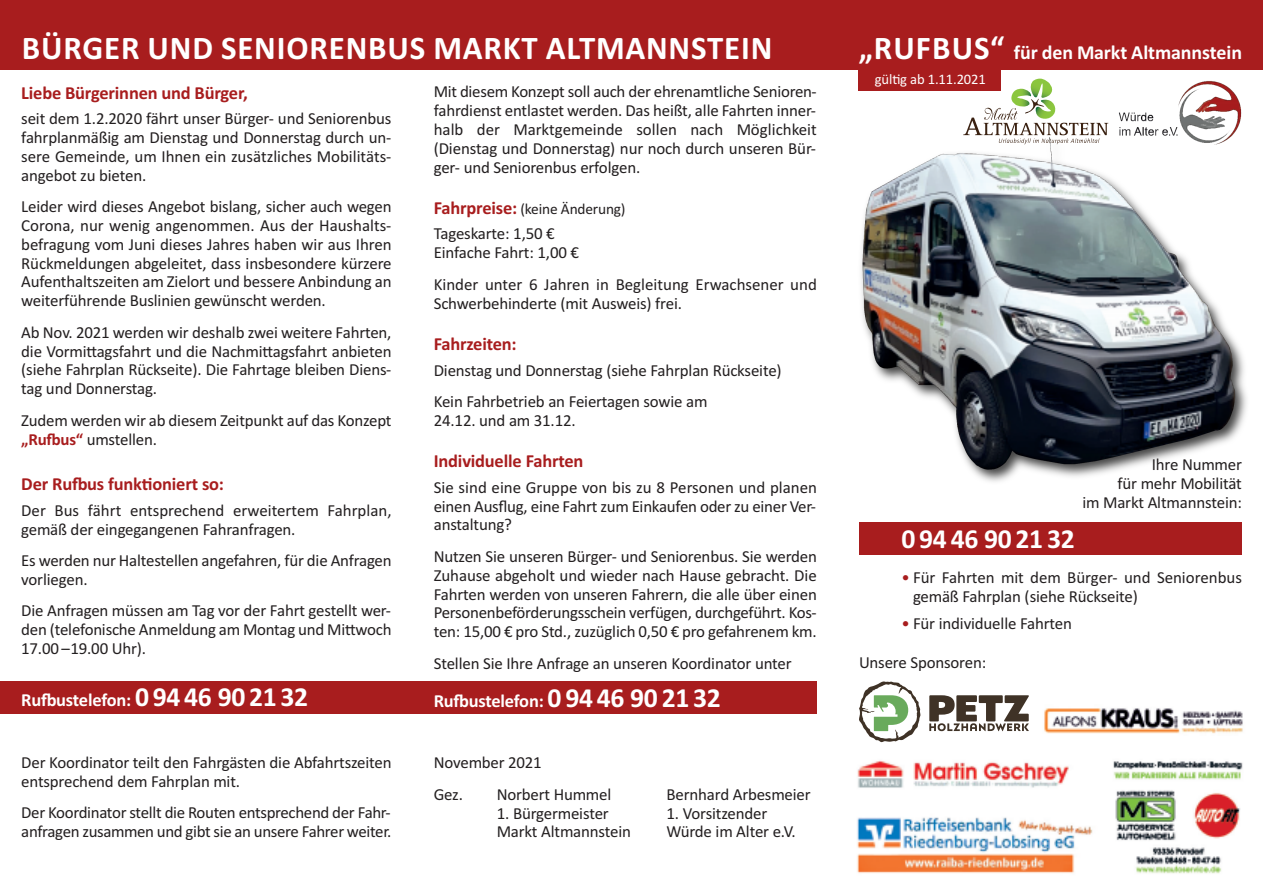
<style>
.page{position:relative;width:1263px;height:893px;background:#fff}
.page>*{position:absolute;margin:0;border:0;box-sizing:border-box;transform-origin:0 0}
.t1{font:700 32.4px "Calibri";letter-spacing:.025em;color:#fff}
.t2{font:700 27px "Calibri";letter-spacing:-.01em;color:#fff}
.t3{font:700 19.5px "Calibri";letter-spacing:-.005em;color:#fff}
.t4{font:700 18px "Calibri";letter-spacing:-.01em;color:#a81d1e}
.t5{font:700 18px "Calibri";letter-spacing:-.015em;color:#fff}
.t6{font:16.5px/18.8px "Calibri";letter-spacing:-.01em;color:#231f20}
.t7{font:15px "Calibri";letter-spacing:-.01em;color:#231f20}
.t8{font:14.25px "Calibri";letter-spacing:-.01em;color:#fff}
.s1{font-weight:700;color:#a81d1e}
.s2{font-size:27px}
.s3{font-weight:700;font-size:18px;color:#a81d1e}
.s4{font-size:32.4px}
.s5{color:#a81d1e}
</style>
<div class="page">
<div style="left:859px;top:522px;width:383px;height:33px;background:#a81d1e"></div>
<div style="left:859px;top:32px;width:142px;height:58px;background:#a81d1e"></div>
<div style="left:0;top:681px;width:816px;height:33px;background:#a81d1e"></div>
<div style="left:0;top:0;width:1263px;height:70px;background:#a81d1e"></div>
<img style="left:1119px;top:81px;width:123px;height:48px">
<svg style="left:963px;top:79px;width:145px;height:50px"></svg>
<img style="left:857px;top:760px;width:212px;height:28px">
<img style="left:1044px;top:708px;width:199px;height:26px">
<img style="left:857px;top:817px;width:236px;height:56px">
<img style="left:1113px;top:761px;width:130px;height:113px">
<svg style="left:929px;top:695px;width:100px;height:36px"></svg>
<svg style="left:859px;top:681px;width:61px;height:61px"></svg>
<img style="left:963px;top:129px;width:284px;height:353px">
<img style="left:861px;top:136px;width:378px;height:345px">
<p class="t1" style="left:22px;top:37px;width:752px">BÜRGER UND SENIORENBUS MARKT ALTMANNSTEIN</p>
<p class="t4" style="left:21px;top:86px;width:228px">Liebe Bürgerinnen und Bürger,</p>
<p class="t6" style="left:21px;top:111px;width:372px;text-align:justify">seit dem 1.2.2020 fährt unser Bürger- und Seniorenbus fahrplanmäßig am Dienstag und Donnerstag durch un&shy;sere Gemeinde, um Ihnen ein zusätzliches Mobilitäts&shy;angebot zu bieten.</p>
<p class="t6" style="left:21px;top:199px;width:372px;text-align:justify">Leider wird dieses Angebot bislang, sicher auch wegen Corona, nur wenig angenommen. Aus der Haushalts&shy;befragung vom Juni dieses Jahres haben wir aus Ihren Rückmeldungen abgeleitet, dass insbesondere kürzere Aufenthaltszeiten am Zielort und bessere Anbindung an weiterführende Buslinien gewünscht werden.</p>
<p class="t6" style="left:21px;top:324px;width:372px;text-align:justify">Ab Nov. 2021 werden wir deshalb zwei weitere Fahrten, die Vormittagsfahrt und die Nachmittagsfahrt anbieten (siehe Fahrplan Rückseite). Die Fahrtage bleiben Diens&shy;tag und Donnerstag.</p>
<p class="t6" style="left:21px;top:412px;width:372px">Zudem werden wir ab diesem Zeitpunkt auf das Konzept <span class="s1">„Rufbus“</span> umstellen.</p>
<p class="t4" style="left:21px;top:478px;width:204px">Der Rufbus funktioniert so:</p>
<p class="t6" style="left:21px;top:502px;width:372px">Der Bus fährt entsprechend erweitertem Fahrplan, gemäß der eingegangenen Fahranfragen.</p>
<p class="t6" style="left:21px;top:552px;width:372px">Es werden nur Haltestellen angefahren, für die Anfragen vorliegen.</p>
<p class="t6" style="left:21px;top:603px;width:372px;text-align:justify">Die Anfragen müssen am Tag vor der Fahrt gestellt wer&shy;den (telefonische Anmeldung am Montag und Mittwoch 17.00 –19.00 Uhr).</p>
<p class="t5" style="left:21px;top:694px;width:289px">Rufbustelefon: <span class="s2">0 94 46 90 21 32</span></p>
<p class="t6" style="left:434px;top:84px;width:385px;text-align:justify">Mit diesem Konzept soll auch der ehrenamtliche Senioren&shy;fahrdienst entlastet werden. Das heißt, alle Fahrten inner&shy;halb der Marktgemeinde sollen nach Möglichkeit (Dienstag und Donnerstag) nur noch durch unseren Bür&shy;ger- und Seniorenbus erfolgen.</p>
<p class="t7" style="left:434px;top:203px;width:193px"><span class="s3">Fahrpreise:</span> (keine Änderung)</p>
<p class="t6" style="left:434px;top:226px;width:147px">Tageskarte: 1,50 €<br>Einfache Fahrt: 1,00 €</p>
<p class="t6" style="left:434px;top:276px;width:385px">Kinder unter 6 Jahren in Begleitung Erwachsener und<br>Schwerbehinderte (mit Ausweis) frei.</p>
<p class="t4" style="left:434px;top:337px;width:84px">Fahrzeiten:</p>
<p class="t6" style="left:434px;top:362px;width:349px">Dienstag und Donnerstag (siehe Fahrplan Rückseite)</p>
<p class="t6" style="left:434px;top:393px;width:275px">Kein Fahrbetrieb an Feiertagen sowie am</p>
<p class="t6" style="left:434px;top:412px;width:144px">24.12. und am 31.12.</p>
<p class="t4" style="left:434px;top:455px;width:151px">Individuelle Fahrten</p>
<p class="t6" style="left:434px;top:479px;width:385px;text-align:justify">Sie sind eine Gruppe von bis zu 8 Personen und planen einen Ausflug, eine Fahrt zum Einkaufen oder zu einer Ver&shy;anstaltung?</p>
<p class="t6" style="left:434px;top:548px;width:385px;text-align:justify">Nutzen Sie unseren Bürger- und Seniorenbus. Sie werden Zuhause abgeholt und wieder nach Hause gebracht. Die Fahrten werden von unseren Fahrern, die alle über einen Personenbeförderungsschein verfügen, durchgeführt. Kos&shy;ten: 15,00 € pro Std., zuzüglich 0,50 € pro gefahrenem km.</p>
<p class="t6" style="left:434px;top:655px;width:359px">Stellen Sie Ihre Anfrage an unseren Koordinator unter</p>
<p class="t5" style="left:434px;top:695px;width:289px">Rufbustelefon: <span class="s2">0 94 46 90 21 32</span></p>
<p class="t6" style="left:21px;top:754px;width:372px">Der Koordinator teilt den Fahrgästen die Abfahrtszeiten entsprechend dem Fahrplan mit.</p>
<p class="t6" style="left:21px;top:805px;width:372px">Der Koordinator stellt die Routen entsprechend der Fahr&shy;anfragen zusammen und gibt sie an unsere Fahrer weiter.</p>
<p class="t6" style="left:434px;top:755px;width:110px">November 2021</p>
<p class="t6" style="left:434px;top:786px;width:31px">Gez.</p>
<p class="t6" style="left:497px;top:786px;width:116px">Norbert Hummel</p>
<p class="t6" style="left:667px;top:786px;width:146px">Bernhard Arbesmeier</p>
<p class="t6" style="left:497px;top:805px;width:114px">1. Bürgermeister</p>
<p class="t6" style="left:667px;top:805px;width:102px">1. Vorsitzender</p>
<p class="t6" style="left:497px;top:824px;width:136px">Markt Altmannstein</p>
<p class="t6" style="left:667px;top:824px;width:131px">Würde im Alter e.V.</p>
<p class="t3" style="left:859px;top:46px;width:385px"><span class="s4">„RUFBUS“</span> für den Markt Altmannstein</p>
<p class="t8" style="left:875px;top:74px;width:112px">gültig ab 1.11.2021</p>
<p class="t6" style="left:1082px;top:457px;width:161px;text-align:right">Ihre Nummer<br>für mehr Mobilität<br>im Markt Altmannstein:</p>
<p class="t2" style="left:901px;top:529px;width:175px">0 94 46 90 21 32</p>
<p class="t6" style="left:913px;top:570px;width:331px;text-indent:-11px"><span class="s5">•</span> Für Fahrten mit dem Bürger- und Seniorenbus gemäß Fahrplan (siehe Rückseite)</p>
<p class="t6" style="left:901px;top:616px;width:172px"><span class="s5">•</span> Für individuelle Fahrten</p>
<p class="t6" style="left:859px;top:654px;width:129px">Unsere Sponsoren:</p>
</div>
